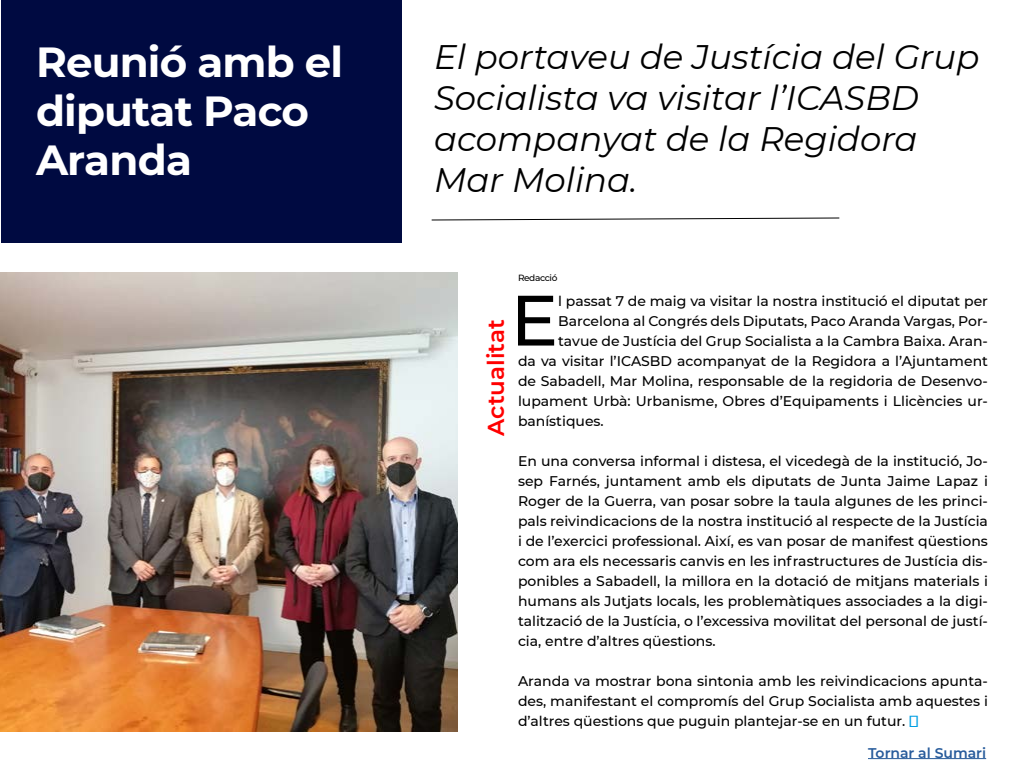
<style>
.page{position:relative;width:1024px;height:768px;background:#fff}
.page>*{position:absolute;margin:0;border:0;box-sizing:border-box;transform-origin:0 0}
.t1{font:500 71.1px "Montserrat";color:#000}
.t2{font:700 42px/49px "Montserrat";letter-spacing:-.02em;color:#fff}
.t3{font:italic 34px/41px "Montserrat";color:#000}
.t4{font:600 23px "Montserrat";color:#f00}
.t5{font:500 14px/20px "Montserrat";color:#000;text-align:justify}
.t6{font:600 14px "Montserrat";color:#275b9b}
.t7{font:500 9px "Montserrat";letter-spacing:-.04em;color:#000}
.s1{font-weight:400;font-size:16px;color:#009fe3}
</style>
<div class="page">
<div style="left:1px;top:0;width:401px;height:243px;background:#000a41"></div>
<hr style="left:868px;top:758px;width:118px;height:1px;background:#275b9b">
<img style="left:1px;top:272px;width:457px;height:460px">
<svg style="left:431px;top:217px;width:409px;height:4px"></svg>
<h2 class="t2" style="left:36px;top:35px;width:309px">Reunió amb el diputat Paco<br>Aranda</h2>
<h3 class="t3" style="left:434px;top:35px;width:547px">El portaveu de Justícia del Grup<br>Socialista va visitar l’ICASBD acompanyat de la Regidora<br>Mar Molina.</h3>
<h3 class="t4" style="left:480px;top:436px;width:118px;rotate:-90deg">Actualitat</h3>
<p class="t7" style="left:518px;top:271px;width:41px">Redacció</p>
<h1 class="t1" style="left:511px;top:271px;width:49px">E</h1>
<p class="t5" style="left:558px;top:290px;width:431px">l passat 7 de maig va visitar la nostra institució el diputat per</p>
<p class="t5" style="left:558px;top:310px;width:431px">Barcelona al Congrés dels Diputats, Paco Aranda Vargas, Por-</p>
<p class="t5" style="left:558px;top:330px;width:431px">tavue de Justícia del Grup Socialista a la Cambra Baixa. Aran-</p>
<p class="t5" style="left:518px;top:350px;width:471px">da va visitar l’ICASBD acompanyat de la Regidora a l’Ajuntament</p>
<p class="t5" style="left:518px;top:370px;width:471px">de Sabadell, Mar Molina, responsable de la regidoria de Desenvo-</p>
<p class="t5" style="left:518px;top:390px;width:471px">lupament Urbà: Urbanisme, Obres d’Equipaments i Llicències ur-</p>
<p class="t5" style="left:518px;top:410px;width:87px">banístiques.</p>
<p class="t5" style="left:518px;top:450px;width:472px">En una conversa informal i distesa, el vicedegà de la institució, Jo&shy;sep Farnés, juntament amb els diputats de Junta Jaime Lapaz i Roger de la Guerra, van posar sobre la taula algunes de les princi&shy;pals reivindicacions de la nostra institució al respecte de la Justícia i de l’exercici professional. Així, es van posar de manifest qüestions com ara els necessaris canvis en les infrastructures de Justícia dis&shy;ponibles a Sabadell, la millora en la dotació de mitjans materials i humans als Jutjats locals, les problemàtiques associades a la digi&shy;talització de la Justícia, o l’excessiva movilitat del personal de justí&shy;cia, entre d’altres qüestions.</p>
<p class="t5" style="left:518px;top:670px;width:472px">Aranda va mostrar bona sintonia amb les reivindicacions apunta&shy;des, manifestant el compromís del Grup Socialista amb aquestes i d’altres qüestions que puguin plantejar-se en un futur. <span class="s1">▣</span></p>
<p class="t6" style="left:868px;top:743px;width:120px">Tornar al Sumari</p>
</div>
